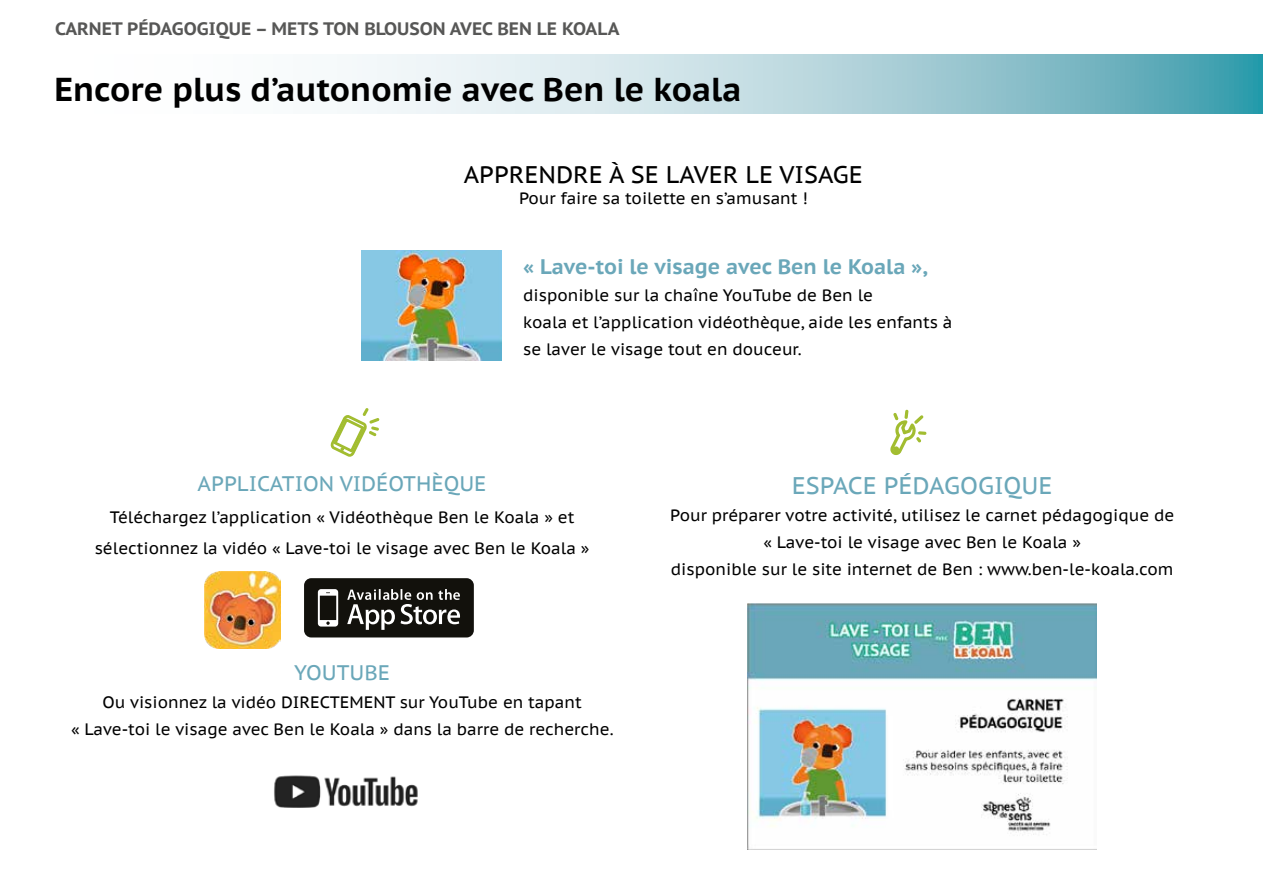
<style>
.page{position:relative;width:1263px;height:893px;background:#fff}
.page>*{position:absolute;margin:0;border:0;box-sizing:border-box;transform-origin:0 0}
.t1{font:700 33px "PT Sans Caption";color:#000}
.t2{font:24px "PT Sans Caption";color:#000}
.t3{font:24px "PT Sans Caption";color:#6aa7b9}
.t4{font:700 21px "PT Sans Caption";color:#6aa7b9}
.t5{font:21px "PT Sans Caption";color:#6aa7b9}
.t6{font:700 18px "PT Sans Caption";color:#575756}
.t7{font:16.5px/27px "PT Sans Caption";color:#000;text-align:center}
</style>
<div class="page">
<svg style="left:330px;top:408px;width:50px;height:49px"></svg>
<svg style="left:890px;top:409px;width:36px;height:46px"></svg>
<img style="left:361px;top:251px;width:141px;height:109px">
<img style="left:274px;top:775px;width:144px;height:33px">
<svg style="left:304px;top:578px;width:170px;height:59px;background:#393834"></svg>
<img style="left:204px;top:572px;width:77px;height:76px">
<svg style="left:352px;top:54px;width:911px;height:60px;background:#add2da"></svg>
<img style="left:748px;top:603px;width:348px;height:247px">
<p class="t6" style="left:55px;top:17px;width:566px">CARNET PÉDAGOGIQUE – METS TON BLOUSON AVEC BEN LE KOALA</p>
<h1 class="t1" style="left:54px;top:67px;width:688px">Encore plus d’autonomie avec Ben le koala</h1>
<h2 class="t2" style="left:464px;top:159px;width:401px">APPRENDRE À SE LAVER LE VISAGE</h2>
<p class="t7" style="left:519px;top:185px;width:290px">Pour faire sa toilette en s’amusant !</p>
<p class="t4" style="left:523px;top:253px;width:406px">« Lave-toi le visage avec Ben le Koala »,</p>
<p class="t7" style="left:523px;top:281px;width:431px;text-align:left">disponible sur la chaîne YouTube de Ben le<br>koala et l’application vidéothèque, aide les enfants à se laver le visage tout en douceur.</p>
<p class="t5" style="left:198px;top:470px;width:290px">APPLICATION VIDÉOTHÈQUE</p>
<p class="t7" style="left:95px;top:501px;width:496px;line-height:31.2px">Téléchargez l’application « Vidéothèque Ben le Koala » et sélectionnez la vidéo « Lave-toi le visage avec Ben le Koala »</p>
<p class="t5" style="left:294px;top:659px;width:98px">YOUTUBE</p>
<p class="t7" style="left:71px;top:688px;width:544px">Ou visionnez la vidéo DIRECTEMENT sur YouTube en tapant<br>« Lave-toi le visage avec Ben le Koala » dans la barre de recherche.</p>
<h2 class="t3" style="left:792px;top:470px;width:262px">ESPACE PÉDAGOGIQUE</h2>
<p class="t7" style="left:670px;top:502px;width:506px">Pour préparer votre activité, utilisez le carnet pédagogique de « Lave-toi le visage avec Ben le Koala »<br>disponible sur le site internet de Ben : www.ben-le-koala.com</p>
</div>
